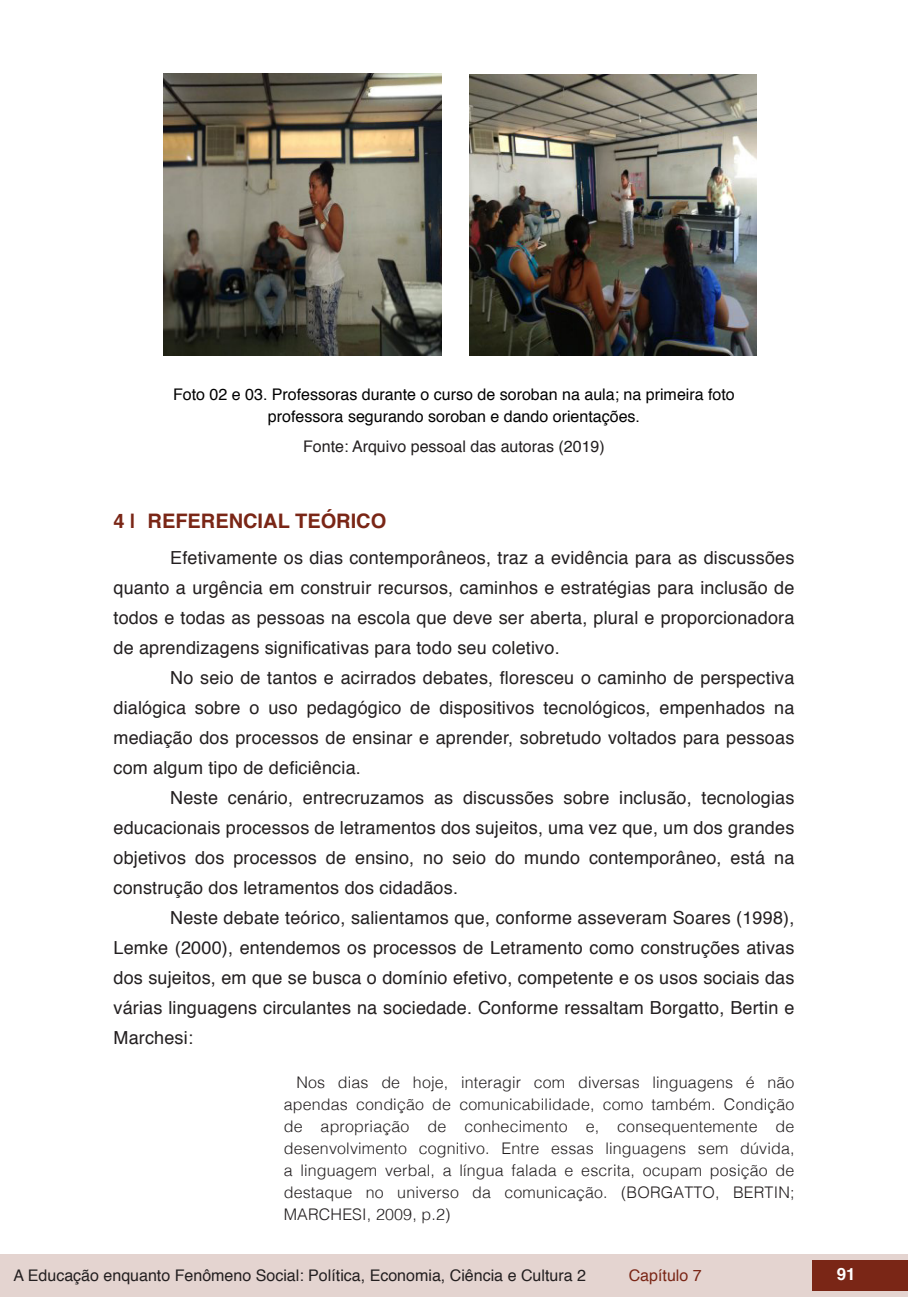
<style>
.page{position:relative;width:908px;height:1304px;background:#fff}
.page>*{position:absolute;margin:0;border:0;box-sizing:border-box;transform-origin:0 0}
.t1{font:700 20px "Helvetica";color:#7a2616}
.txt{font:18px/30px "Helvetica";letter-spacing:.01em;color:#231f20;text-align:justify}
.t2{font:700 16.8px "Helvetica";color:#fff}
.citacoes{font:300 16px/22px "Helvetica";letter-spacing:.01em;color:#231f20;text-align:justify}
.info_tab_graf_imag{font:16px/22px "Helvetica";color:#000;text-align:center}
.fonte_tab_gra_imag{font:16px "Helvetica";color:#231f20}
.t3{font:16px "Helvetica";color:#7a2616}
</style>
<div class="page">
<div style="left:0;top:1254px;width:906px;height:43px;background:#e4d4d0"></div>
<div style="left:812px;top:1261px;width:95px;height:30px;background:#7a2616"></div>
<img style="left:163px;top:74px;width:278px;height:282px">
<img style="left:469px;top:75px;width:286px;height:281px">
<p class="info_tab_graf_imag" style="left:173px;top:384px;width:563px">Foto 02 e 03. Professoras durante o curso de soroban na aula; na primeira foto professora segurando soroban e dando orientações.</p>
<p class="fonte_tab_gra_imag" style="left:303px;top:434px;width:303px">Fonte: Arquivo pessoal das autoras (2019)</p>
<p class="t1" style="left:113px;top:505px;width:274px">4 | REFERENCIAL TEÓRICO</p>
<p class="txt" style="left:113px;top:543px;width:682px;text-indent:57px">Efetivamente os dias contemporâneos, traz a evidência para as discussões quanto a urgência em construir recursos, caminhos e estratégias para inclusão de todos e todas as pessoas na escola que deve ser aberta, plural e proporcionadora de aprendizagens significativas para todo seu coletivo.</p>
<p class="txt" style="left:113px;top:663px;width:682px;text-indent:57px">No seio de tantos e acirrados debates, floresceu o caminho de perspectiva dialógica sobre o uso pedagógico de dispositivos tecnológicos, empenhados na mediação dos processos de ensinar e aprender, sobretudo voltados para pessoas com algum tipo de deficiência.</p>
<p class="txt" style="left:113px;top:783px;width:682px;text-indent:57px">Neste cenário, entrecruzamos as discussões sobre inclusão, tecnologias educacionais processos de letramentos dos sujeitos, uma vez que, um dos grandes objetivos dos processos de ensino, no seio do mundo contemporâneo, está na construção dos letramentos dos cidadãos.</p>
<p class="txt" style="left:113px;top:903px;width:682px;text-indent:57px">Neste debate teórico, salientamos que, conforme asseveram Soares (1998), Lemke (2000), entendemos os processos de Letramento como construções ativas dos sujeitos, em que se busca o domínio efetivo, competente e os usos sociais das várias linguagens circulantes na sociedade. Conforme ressaltam Borgatto, Bertin e Marchesi:</p>
<p class="citacoes" style="left:283px;top:1071px;width:512px;text-indent:13px">Nos dias de hoje, interagir com diversas linguagens é não apendas condição de comunicabilidade, como também. Condição de apropriação de conhecimento e, consequentemente de desenvolvimento cognitivo. Entre essas linguagens sem dúvida, a linguagem verbal, a língua falada e escrita, ocupam posição de destaque no universo da comunicação. (BORGATTO, BERTIN; MARCHESI, 2009, p.2)</p>
<p class="fonte_tab_gra_imag" style="left:14px;top:1263px;width:573px">A Educação enquanto Fenômeno Social: Política, Economia, Ciência e Cultura 2</p>
<p class="t3" style="left:628px;top:1263px;width:74px">Capítulo 7</p>
<p class="t2" style="left:836px;top:1261px;width:20px">91</p>
</div>
